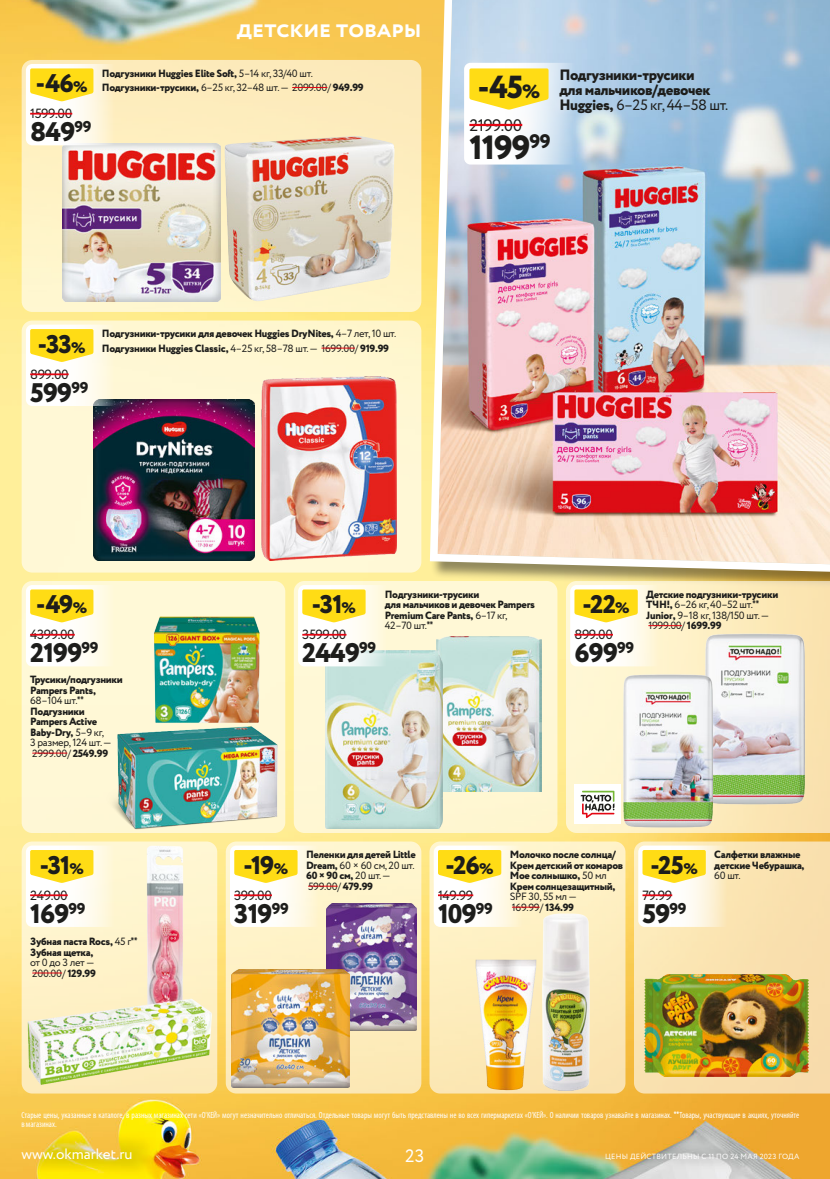
<style>
.page{position:relative;width:830px;height:1179px;background:#fff}
.page>*{position:absolute;margin:0;border:0;box-sizing:border-box;transform-origin:0 0}
.t1{font:800 33.6px "Circe";color:#1d1d1b}
.t2{font:800 31.8px "Circe";color:#1d1d1b}
.t3{font:800 26.85px "Circe";letter-spacing:-.03em;color:#1d1d1b}
.t4{font:800 25.5px "Circe";letter-spacing:-.04em;color:#1d1d1b}
.t5{font:700 24px "Circe";color:#fff}
.t6{font:18px "Circe";color:#fff}
.t7{font:16.65px "Circe";letter-spacing:-.03em;color:#1d1d1b}
.t8{font:800 15px/15px "Circe";letter-spacing:-.03em;color:#1d1d1b}
.t9{font:15px "Circe";color:#fff}
.t10{font:13.35px "Circe";letter-spacing:-.03em;color:#1d1d1b}
.t11{font:800 10.5px/10.5px "Circe";letter-spacing:-.03em;color:#1d1d1b}
.t12{font:10.5px/10.5px "Circe";letter-spacing:-.03em;color:#1d1d1b}
.t13{font:condensed 9px/9px "Myriad Pro";color:#fff;scale:.95 1}
.t14{font:7.5px "Circe";letter-spacing:.03em;color:#fff}
.s1{font-size:15.3px}
.s2{font-weight:400}
.s3{font-size:19.2px}
.s4{font-family:"PT Sans";font-weight:700;font-stretch:condensed}
.s5{font-weight:800}
.s6{font-family:"PT Sans";font-weight:700}
</style>
<div class="page">
<img style="left:0;top:0;width:830px;height:1179px">
<img style="left:426px;top:0;width:404px;height:576px">
<svg style="left:464px;top:63px;width:122px;height:101px"></svg>
<hr style="left:469px;top:124px;width:53px;height:2px;background:#e30613">
<svg style="left:469px;top:68px;width:80px;height:42px;background:#fde038"></svg>
<div style="left:22px;top:60px;width:399px;height:252px;background:linear-gradient(to right,#fef4c9,#fceaba);border-radius:11px"></div>
<img style="left:224px;top:136px;width:171px;height:165px">
<img style="left:62px;top:143px;width:158px;height:158px">
<svg style="left:26px;top:64px;width:98px;height:81px"></svg>
<hr style="left:30px;top:113px;width:42px;height:2px;background:#e30613">
<svg style="left:30px;top:68px;width:63px;height:33px;background:#fee032"></svg>
<hr style="left:292px;top:87px;width:35px;height:1px;background:#e30613">
<div style="left:22px;top:320px;width:399px;height:252px;background:#fff7d5;border-radius:11px"></div>
<img style="left:94px;top:399px;width:161px;height:161px">
<img style="left:262px;top:377px;width:135px;height:183px">
<svg style="left:26px;top:324px;width:98px;height:82px"></svg>
<hr style="left:30px;top:373px;width:39px;height:2px;background:#e30613">
<svg style="left:30px;top:329px;width:63px;height:33px;background:#fee032"></svg>
<hr style="left:321px;top:348px;width:34px;height:1px;background:#e30613">
<div style="left:294px;top:581px;width:263px;height:252px;background:#fff8d6;border-radius:11px"></div>
<img style="left:437px;top:636px;width:105px;height:155px">
<img style="left:325px;top:651px;width:118px;height:177px">
<svg style="left:298px;top:585px;width:98px;height:81px"></svg>
<hr style="left:302px;top:634px;width:44px;height:1px;background:#e30613">
<svg style="left:302px;top:589px;width:64px;height:33px;background:#ffe034"></svg>
<div style="left:22px;top:581px;width:263px;height:252px;background:#fff9d7;border-radius:11px"></div>
<img style="left:154px;top:616px;width:106px;height:107px">
<img style="left:113px;top:726px;width:172px;height:104px">
<svg style="left:26px;top:585px;width:98px;height:81px"></svg>
<hr style="left:30px;top:634px;width:45px;height:1px;background:#e30613">
<svg style="left:30px;top:589px;width:63px;height:33px;background:#ffe032"></svg>
<hr style="left:32px;top:752px;width:35px;height:1px;background:#e30613">
<svg style="left:634px;top:841px;width:196px;height:252px;background:#f8e0ad"></svg>
<img style="left:645px;top:975px;width:163px;height:101px">
<svg style="left:638px;top:845px;width:98px;height:82px"></svg>
<hr style="left:642px;top:894px;width:30px;height:2px;background:#e30613">
<svg style="left:642px;top:850px;width:64px;height:33px;background:#fee033"></svg>
<div style="left:22px;top:841px;width:195px;height:252px;background:#fff5cf;border-radius:11px"></div>
<img style="left:64px;top:841px;width:153px;height:105px">
<img style="left:23px;top:946px;width:194px;height:147px">
<div style="left:26px;top:845px;width:98px;height:82px;background:linear-gradient(to right,#fff,#fff7d7);border-radius:6px"></div>
<hr style="left:30px;top:894px;width:38px;height:2px;background:#e30613">
<svg style="left:30px;top:850px;width:63px;height:33px;background:#ffe032"></svg>
<hr style="left:32px;top:972px;width:30px;height:1px;background:#e30613">
<div style="left:429px;top:841px;width:196px;height:252px;background:linear-gradient(to bottom,#fff5cb,#fbe5b1);border-radius:11px"></div>
<img style="left:541px;top:913px;width:49px;height:177px">
<img style="left:475px;top:959px;width:61px;height:131px">
<div style="left:434px;top:845px;width:97px;height:82px;background:linear-gradient(to right,#fff,#fef2cf);border-radius:6px"></div>
<hr style="left:438px;top:894px;width:35px;height:2px;background:#e30613">
<svg style="left:438px;top:850px;width:63px;height:33px;background:#fee031"></svg>
<svg style="left:512px;top:906px;width:28px;height:1px"></svg>
<svg style="left:566px;top:581px;width:264px;height:252px;background:#fcedc1"></svg>
<img style="left:687px;top:625px;width:130px;height:199px">
<img style="left:606px;top:655px;width:123px;height:178px">
<div style="left:574px;top:784px;width:46px;height:40px;background:#fff"></div>
<svg style="left:580px;top:790px;width:34px;height:28px"></svg>
<svg style="left:570px;top:585px;width:98px;height:81px"></svg>
<hr style="left:574px;top:634px;width:39px;height:1px;background:#e30613">
<svg style="left:574px;top:589px;width:64px;height:33px;background:#fee034"></svg>
<hr style="left:648px;top:625px;width:34px;height:1px;background:#e30613">
<svg style="left:226px;top:841px;width:195px;height:252px;background:#fceec2"></svg>
<img style="left:327px;top:903px;width:89px;height:127px">
<img style="left:231px;top:969px;width:118px;height:119px">
<div style="left:230px;top:845px;width:98px;height:82px;background:linear-gradient(to right,#fff,#fcf3d3);border-radius:6px"></div>
<hr style="left:234px;top:894px;width:38px;height:2px;background:#e30613">
<svg style="left:234px;top:850px;width:64px;height:33px;background:#fee034"></svg>
<hr style="left:308px;top:885px;width:30px;height:1px;background:#e30613">
<h3 class="t5" style="left:237px;top:13px;width:186px">детские товары</h3>
<h3 class="t4" style="left:36px;top:66px;width:53px">-46<span class="s1">%</span></h3>
<p class="t11" style="left:102px;top:66px;width:263px;line-height:14.4px">Подгузники Huggies Elite Soft, <span class="s2">5–14 кг, 33/40 шт.<br></span>Подгузники-трусики, <span class="s2">6–25 кг, 32–48 шт. — 2099.00/</span> 949.99</p>
<p class="t10" style="left:30px;top:105px;width:44px">1599.00</p>
<h3 class="t3" style="left:30px;top:114px;width:63px">849<sup>99</sup></h3>
<h2 class="t2" style="left:478px;top:66px;width:64px">-45<span class="s3">%</span></h2>
<h3 class="t8" style="left:559px;top:68px;width:170px">Подгузники-трусики<br>для мальчиков/девочек<br>Huggies, <span class="s2">6–25 кг, 44–58 шт.</span></h3>
<h3 class="t7" style="left:469px;top:114px;width:54px">2199.00</h3>
<h1 class="t1" style="left:469px;top:125px;width:83px">1199<sup>99</sup></h1>
<h3 class="t4" style="left:38px;top:327px;width:49px">-33<span class="s1">%</span></h3>
<p class="t11" style="left:102px;top:327px;width:296px;line-height:14.4px">Подгузники-трусики для девочек Huggies DryNites, <span class="s2">4–7 лет, 10 шт.<br></span>Подгузники Huggies Classic, <span class="s2">4–25 кг, 58–78 шт. — 1699.00/</span> 919.99</p>
<p class="t10" style="left:30px;top:365px;width:40px">899.00</p>
<h3 class="t3" style="left:30px;top:374px;width:60px">599<sup>99</sup></h3>
<h3 class="t4" style="left:36px;top:587px;width:52px">-49<span class="s1">%</span></h3>
<p class="t10" style="left:30px;top:626px;width:46px">4399.00</p>
<h3 class="t4" style="left:312px;top:587px;width:46px">-31<span class="s1">%</span></h3>
<p class="t11" style="left:385px;top:589px;width:152px">Подгузники-трусики<br>для мальчиков и девочек Pampers<br>Premium Care Pants, <span class="s2">6–17 кг,<br>42–70 шт.</span><span class="s4">**</span></p>
<p class="t10" style="left:302px;top:626px;width:46px">3599.00</p>
<h3 class="t4" style="left:583px;top:587px;width:49px">-22<span class="s1">%</span></h3>
<p class="t11" style="left:646px;top:589px;width:134px">Детские подгузники-трусики<br>ТЧН!, <span class="s2">6–26 кг, 40–52 шт.</span><span class="s4">**<br></span>Junior, <span class="s2">9–18 кг, 138/150 шт. —<br>1999.00/</span> 1699.99</p>
<p class="t10" style="left:574px;top:626px;width:40px">899.00</p>
<h3 class="t3" style="left:30px;top:635px;width:70px">2199<sup>99</sup></h3>
<h3 class="t3" style="left:302px;top:635px;width:75px">2449<sup>99</sup></h3>
<h3 class="t3" style="left:574px;top:635px;width:61px">699<sup>99</sup></h3>
<p class="t11" style="left:30px;top:675px;width:94px">Трусики/подгузники<br>Pampers Pants,<br><span class="s2">68–104 шт.</span><span class="s4">**<br></span>Подгузники<br>Pampers Active<br>Baby-Dry, <span class="s2">5–9 кг,<br>3 размер, 124 шт. —<br>2999.00/</span> 2549.99</p>
<h3 class="t4" style="left:40px;top:847px;width:46px">-31<span class="s1">%</span></h3>
<p class="t10" style="left:30px;top:886px;width:39px">249.00</p>
<h3 class="t3" style="left:30px;top:895px;width:57px">169<sup>99</sup></h3>
<h3 class="t4" style="left:244px;top:847px;width:46px">-19<span class="s1">%</span></h3>
<p class="t11" style="left:306px;top:850px;width:111px">Пеленки для детей Little<br>Dream, <span class="s2">60 × 60 см, 20 шт.<br></span>60 × 90 см, <span class="s2">20 шт. —<br>599.00/</span> 479.99</p>
<p class="t10" style="left:234px;top:886px;width:39px">399.00</p>
<h3 class="t3" style="left:234px;top:895px;width:56px">319<sup>99</sup></h3>
<h3 class="t4" style="left:446px;top:847px;width:50px">-26<span class="s1">%</span></h3>
<p class="t11" style="left:510px;top:850px;width:115px">Молочко после солнца/<br>Крем детский от комаров<br>Мое солнышко, <span class="s2">50 мл<br></span>Крем солнцезащитный,</p>
<p class="t12" style="left:510px;top:891px;width:69px">SPF 30, 55 мл —<br>169.99/ <span class="s5">134.99</span></p>
<p class="t10" style="left:438px;top:886px;width:37px">149.99</p>
<h3 class="t3" style="left:438px;top:895px;width:56px">109<sup>99</sup></h3>
<h3 class="t4" style="left:650px;top:847px;width:49px">-25<span class="s1">%</span></h3>
<p class="t11" style="left:714px;top:850px;width:92px">Салфетки влажные детские Чебурашка,</p>
<p class="t12" style="left:714px;top:870px;width:28px">60 шт.</p>
<p class="t10" style="left:642px;top:886px;width:31px">79.99</p>
<h3 class="t3" style="left:642px;top:895px;width:46px">59<sup>99</sup></h3>
<p class="t11" style="left:30px;top:936px;width:109px">Зубная паста Rocs, <span class="s2">45 г</span><span class="s4">**<br></span>Зубная щетка,</p>
<p class="t12" style="left:30px;top:957px;width:67px">от 0 до 3 лет —<br>200.00/ <span class="s5">129.99</span></p>
<p class="t13" style="left:22px;top:1110px;width:820px">Старые цены, указанные в каталоге, в разных магазинах сети «О'КЕЙ» могут незначительно отличаться. Отдельные товары могут быть представлены не во всех гипермаркетах «О'КЕЙ». О наличии товаров узнавайте в магазинах. <span class="s6">**</span>Товары, участвующие в акциях, уточняйте в магазинах.</p>
<h3 class="t9" style="left:22px;top:1144px;width:113px">www.okmarket.ru</h3>
<h3 class="t6" style="left:405px;top:1143px;width:21px">23</h3>
<p class="t14" style="left:605px;top:1151px;width:196px">ЦЕНЫ ДЕЙСТВИТЕЛЬНЫ с 11 по 24 мая 2023 ГОДА</p>
</div>
